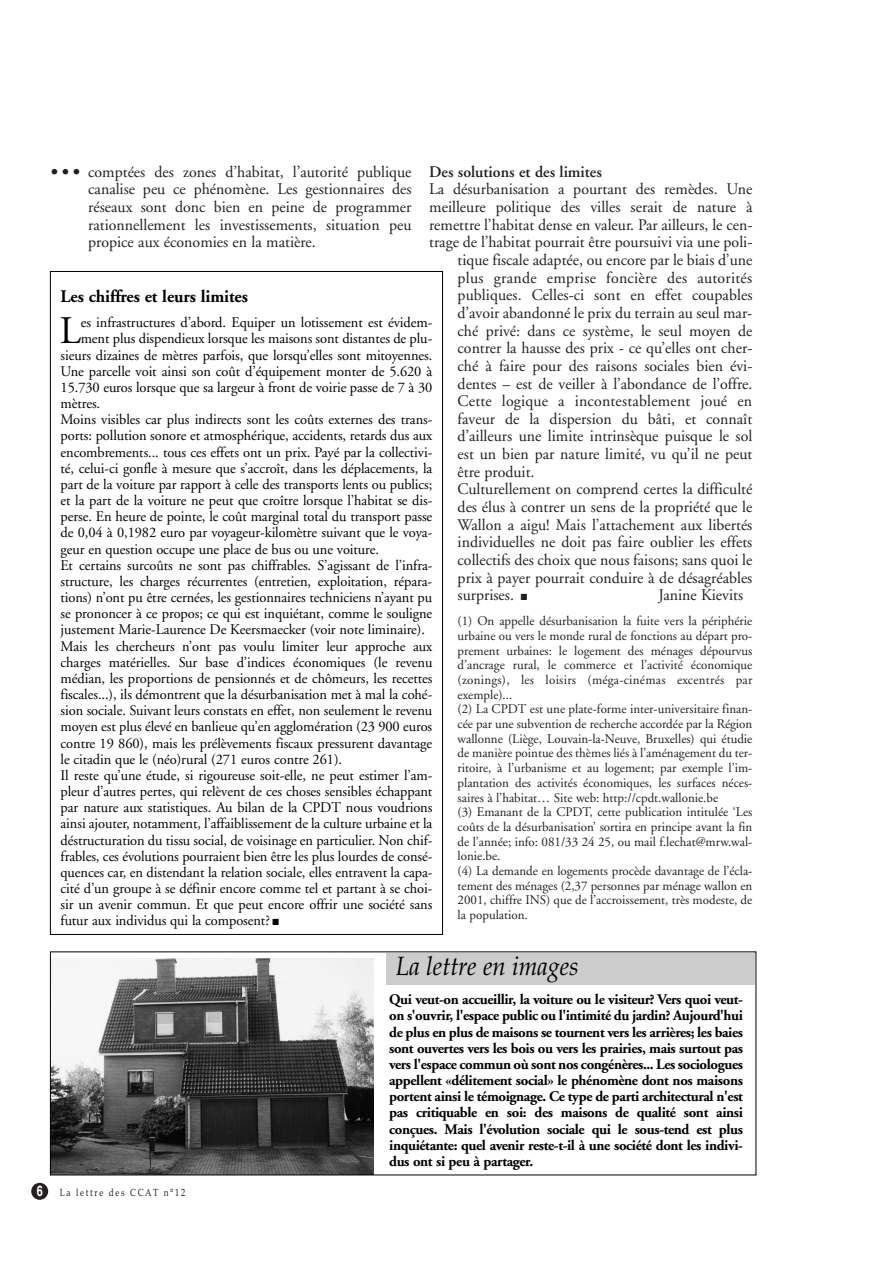
<style>
.page{position:relative;width:893px;height:1263px;background:#fff}
.page>*{position:absolute;margin:0;border:0;box-sizing:border-box;transform-origin:0 0}
.t1{font:39px "Adobe Garamond";color:#000}
.t2{font:italic 26.4px "Book Antiqua";color:#000;scale:.9 1}
.t3{font:700 17.7px "Adobe Garamond";letter-spacing:-.005em;color:#000}
.t4{font:16.2px/17.7px "Adobe Garamond";color:#231f20;text-align:justify}
.t5{font:600 16.2px "Adobe Garamond";color:#231f20}
.t6{font:14.7px "Adobe Garamond";letter-spacing:-.005em;color:#000}
.t7{font:700 14.7px/16.2px "Adobe Garamond";letter-spacing:-.025em;color:#000;text-align:justify}
.t8{font:13.2px/14.7px "Adobe Garamond";color:#231f20}
.t9{font:10.35px "Book Antiqua";letter-spacing:.2em;color:#231f20;scale:.8 1}
.s1{font-family:"Helvetica";font-size:17.7px}
.s2{font-family:"Helvetica";font-weight:700;font-size:14.7px;color:#fff}
</style>
<div class="page">
<div style="left:31px;top:1183px;width:17px;height:17px;background:#231f20;border-radius:50%"></div>
<img style="left:52px;top:958px;width:321px;height:215px">
<div style="left:386px;top:953px;width:368px;height:32px;background:#ccc"></div>
<div style="left:50px;top:952px;width:706px;height:223px;border:1px solid #000"></div>
<p class="t4" style="left:88px;top:164px;width:325px;text-indent:-37px"><span class="s1">• • •</span> comptées des zones d’habitat, l’autorité publique canalise peu ce phénomène. Les gestionnaires des réseaux sont donc bien en peine de programmer rationnellement les investissements, situation peu propice aux économies en la matière.</p>
<p class="t5" style="left:429px;top:165px;width:174px">Des solutions et des limites</p>
<p class="t4" style="left:429px;top:182px;width:325px">La désurbanisation a pourtant des remèdes. Une</p>
<p class="t4" style="left:429px;top:200px;width:325px">meilleure politique des villes serait de nature à</p>
<p class="t4" style="left:429px;top:217px;width:325px">remettre l’habitat dense en valeur. Par ailleurs, le cen-</p>
<p class="t4" style="left:429px;top:235px;width:325px">trage de l’habitat pourrait être poursuivi via une poli-</p>
<p class="t4" style="left:457px;top:253px;width:296px">tique fiscale adaptée, ou encore par le biais d’une</p>
<p class="t4" style="left:457px;top:270px;width:296px">plus grande emprise foncière des autorités</p>
<p class="t4" style="left:457px;top:288px;width:296px">publiques. Celles-ci sont en effet coupables</p>
<p class="t4" style="left:457px;top:305px;width:296px">d’avoir abandonné le prix du terrain au seul mar-</p>
<p class="t4" style="left:457px;top:323px;width:296px">ché privé: dans ce système, le seul moyen de</p>
<p class="t4" style="left:457px;top:341px;width:296px">contrer la hausse des prix - ce qu’elles ont cher-</p>
<p class="t4" style="left:457px;top:358px;width:296px">ché à faire pour des raisons sociales bien évi-</p>
<p class="t4" style="left:457px;top:376px;width:296px">dentes – est de veiller à l’abondance de l’offre.</p>
<p class="t4" style="left:457px;top:394px;width:296px">Cette logique a incontestablement joué en</p>
<p class="t4" style="left:457px;top:411px;width:296px">faveur de la dispersion du bâti, et connaît</p>
<p class="t4" style="left:457px;top:429px;width:296px">d’ailleurs une limite intrinsèque puisque le sol</p>
<p class="t4" style="left:457px;top:447px;width:296px">est un bien par nature limité, vu qu’il ne peut</p>
<p class="t4" style="left:457px;top:464px;width:78px">être produit.</p>
<p class="t4" style="left:457px;top:482px;width:296px">Culturellement on comprend certes la difficulté</p>
<p class="t4" style="left:457px;top:499px;width:296px">des élus à contrer un sens de la propriété que le</p>
<p class="t4" style="left:457px;top:517px;width:296px">Wallon a aigu! Mais l’attachement aux libertés</p>
<p class="t4" style="left:457px;top:535px;width:296px">individuelles ne doit pas faire oublier les effets</p>
<p class="t4" style="left:457px;top:552px;width:296px">collectifs des choix que nous faisons; sans quoi le</p>
<p class="t4" style="left:457px;top:570px;width:296px">prix à payer pourrait conduire à de désagréables</p>
<p class="t4" style="left:457px;top:588px;width:71px">surprises. ■</p>
<p class="t4" style="left:658px;top:588px;width:86px">Janine Kievits</p>
<p class="t8" style="left:457px;top:615px;width:296px">(1) On appelle désurbanisation la fuite vers la périphérie urbaine ou vers le monde rural de fonctions au départ pro&shy;prement urbaines: le logement des ménages dépourvus d’ancrage rural, le commerce et l’activité économique (zonings), les loisirs (méga-cinémas excentrés par exemple)...<br>(2) La CPDT est une plate-forme inter-universitaire finan&shy;cée par une subvention de recherche accordée par la Région wallonne (Liège, Louvain-la-Neuve, Bruxelles) qui étudie de manière pointue des thèmes liés à l’aménagement du ter&shy;ritoire, à l’urbanisme et au logement; par exemple l’im&shy;plantation des activités économiques, les surfaces néces&shy;saires à l’habitat… Site web: http://cpdt.wallonie.be<br>(3) Emanant de la CPDT, cette publication intitulée ‘Les coûts de la désurbanisation’ sortira en principe avant la fin de l’année; info: 081/33 24 25, ou mail f.lechat@mrw.wal&shy;lonie.be.<br>(4) La demande en logements procède davantage de l’écla&shy;tement des ménages (2,37 personnes par ménage wallon en 2001, chiffre INS) que de l’accroissement, très modeste, de la population.</p>
<p class="t3" style="left:61px;top:289px;width:189px">Les chiffres et leurs limites</p>
<h1 class="t1" style="left:60px;top:315px;width:23px">L</h1>
<p class="t6" style="left:81px;top:317px;width:353px">es infrastructures d’abord. Equiper un lotissement est évidem-</p>
<p class="t6" style="left:81px;top:333px;width:353px">ment plus dispendieux lorsque les maisons sont distantes de plu-</p>
<p class="t6" style="left:61px;top:349px;width:373px">sieurs dizaines de mètres parfois, que lorsqu’elles sont mitoyennes.</p>
<p class="t6" style="left:61px;top:365px;width:373px">Une parcelle voit ainsi son coût d’équipement monter de 5.620 à</p>
<p class="t6" style="left:61px;top:381px;width:373px">15.730 euros lorsque que sa largeur à front de voirie passe de 7 à 30</p>
<p class="t6" style="left:61px;top:397px;width:41px">mètres.</p>
<p class="t6" style="left:61px;top:414px;width:373px">Moins visibles car plus indirects sont les coûts externes des trans-</p>
<p class="t6" style="left:61px;top:430px;width:373px">ports: pollution sonore et atmosphérique, accidents, retards dus aux</p>
<p class="t6" style="left:61px;top:446px;width:373px">encombrements... tous ces effets ont un prix. Payé par la collectivi-</p>
<p class="t6" style="left:61px;top:462px;width:373px">té, celui-ci gonfle à mesure que s’accroît, dans les déplacements, la</p>
<p class="t6" style="left:61px;top:478px;width:373px">part de la voiture par rapport à celle des transports lents ou publics;</p>
<p class="t6" style="left:61px;top:494px;width:373px">et la part de la voiture ne peut que croître lorsque l’habitat se dis-</p>
<p class="t6" style="left:61px;top:511px;width:373px">perse. En heure de pointe, le coût marginal total du transport passe</p>
<p class="t6" style="left:61px;top:527px;width:373px">de 0,04 à 0,1982 euro par voyageur-kilomètre suivant que le voya-</p>
<p class="t6" style="left:61px;top:543px;width:320px">geur en question occupe une place de bus ou une voiture.</p>
<p class="t6" style="left:61px;top:559px;width:373px">Et certains surcoûts ne sont pas chiffrables. S’agissant de l’infra-</p>
<p class="t6" style="left:61px;top:575px;width:373px">structure, les charges récurrentes (entretien, exploitation, répara-</p>
<p class="t6" style="left:61px;top:591px;width:373px">tions) n’ont pu être cernées, les gestionnaires techniciens n’ayant pu</p>
<p class="t6" style="left:61px;top:608px;width:373px">se prononcer à ce propos; ce qui est inquiétant, comme le souligne</p>
<p class="t6" style="left:61px;top:624px;width:366px">justement Marie-Laurence De Keersmaecker (voir note liminaire).</p>
<p class="t6" style="left:61px;top:640px;width:373px">Mais les chercheurs n’ont pas voulu limiter leur approche aux</p>
<p class="t6" style="left:61px;top:656px;width:373px">charges matérielles. Sur base d’indices économiques (le revenu</p>
<p class="t6" style="left:61px;top:672px;width:373px">médian, les proportions de pensionnés et de chômeurs, les recettes</p>
<p class="t6" style="left:61px;top:689px;width:373px">fiscales...), ils démontrent que la désurbanisation met à mal la cohé-</p>
<p class="t6" style="left:61px;top:705px;width:373px">sion sociale. Suivant leurs constats en effet, non seulement le revenu</p>
<p class="t6" style="left:61px;top:721px;width:373px">moyen est plus élevé en banlieue qu’en agglomération (23 900 euros</p>
<p class="t6" style="left:61px;top:737px;width:373px">contre 19 860), mais les prélèvements fiscaux pressurent davantage</p>
<p class="t6" style="left:61px;top:753px;width:283px">le citadin que le (néo)rural (271 euros contre 261).</p>
<p class="t6" style="left:61px;top:769px;width:373px">Il reste qu’une étude, si rigoureuse soit-elle, ne peut estimer l’am-</p>
<p class="t6" style="left:61px;top:786px;width:373px">pleur d’autres pertes, qui relèvent de ces choses sensibles échappant</p>
<p class="t6" style="left:61px;top:802px;width:373px">par nature aux statistiques. Au bilan de la CPDT nous voudrions</p>
<p class="t6" style="left:61px;top:818px;width:373px">ainsi ajouter, notamment, l’affaiblissement de la culture urbaine et la</p>
<p class="t6" style="left:61px;top:834px;width:373px">déstructuration du tissu social, de voisinage en particulier. Non chif-</p>
<p class="t6" style="left:61px;top:850px;width:373px">frables, ces évolutions pourraient bien être les plus lourdes de consé-</p>
<p class="t6" style="left:61px;top:866px;width:373px">quences car, en distendant la relation sociale, elles entravent la capa-</p>
<p class="t6" style="left:61px;top:883px;width:373px">cité d’un groupe à se définir encore comme tel et partant à se choi-</p>
<p class="t6" style="left:61px;top:899px;width:373px">sir un avenir commun. Et que peut encore offrir une société sans</p>
<p class="t6" style="left:61px;top:915px;width:220px">futur aux individus qui la composent? ■</p>
<h2 class="t2" style="left:396px;top:956px;width:204px">La lettre en images</h2>
<p class="t7" style="left:389px;top:993px;width:355px">Qui veut-on accueillir, la voiture ou le visiteur? Vers quoi veut&shy;on s'ouvrir, l'espace public ou l'intimité du jardin? Aujourd'hui de plus en plus de maisons se tournent vers les arrières; les baies sont ouvertes vers les bois ou vers les prairies, mais surtout pas vers l'espace commun où sont nos congénères... Les sociologues appellent «délitement social» le phénomène dont nos maisons portent ainsi le témoignage. Ce type de parti architectural n'est pas critiquable en soi: des maisons de qualité sont ainsi conçues. Mais l'évolution sociale qui le sous-tend est plus inquiétante: quel avenir reste-t-il à une société dont les indivi&shy;dus ont si peu à partager.</p>
<p class="t9" style="left:37px;top:1188px;width:187px"><span class="s2">6</span> La lettre des CCAT n°12</p>
</div>
